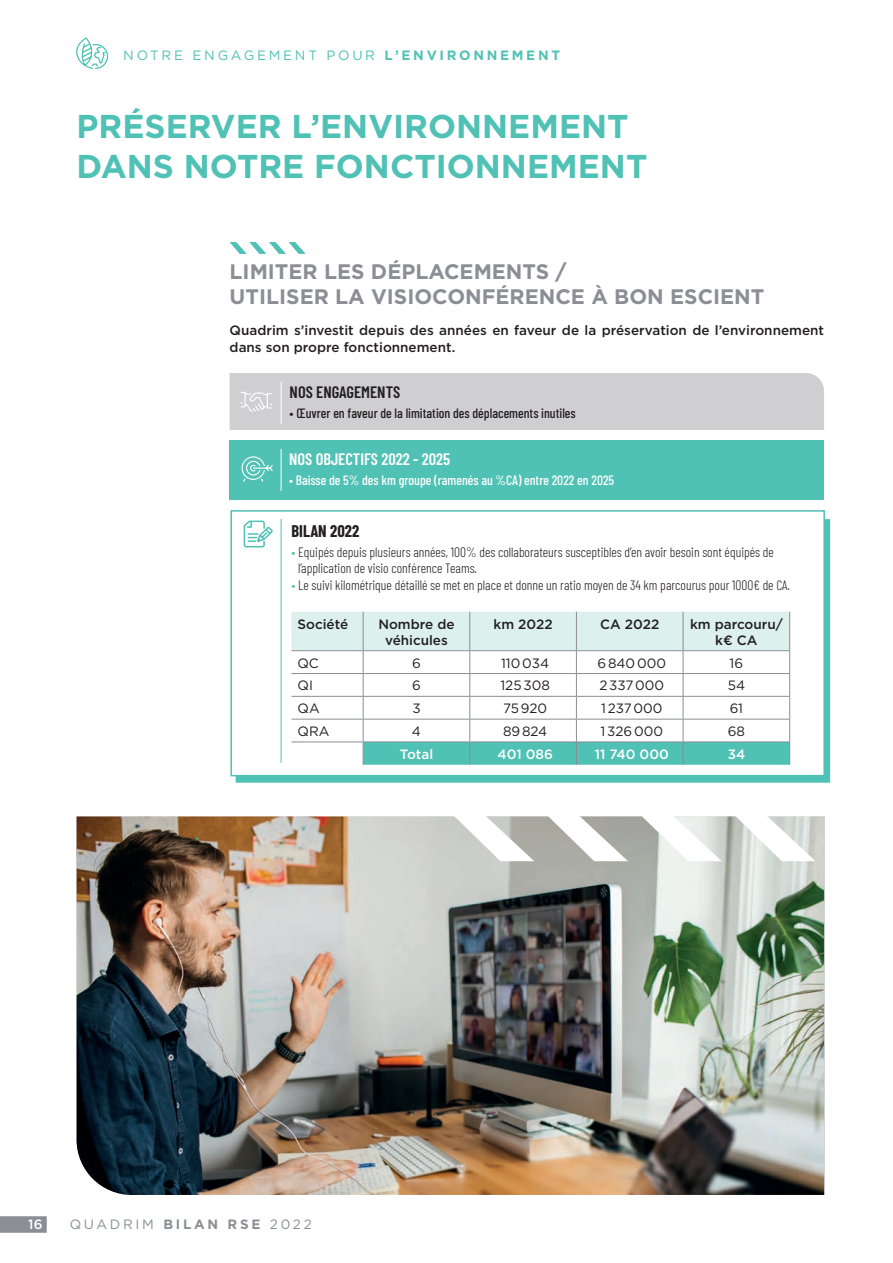
<style>
.page{position:relative;width:893px;height:1263px;background:#fff}
.page>*{position:absolute;margin:0;border:0;box-sizing:border-box;transform-origin:0 0}
.t1{font:700 33px/39.6px "Gotham";color:#50c1b5}
.t2{font:700 21px/25.2px "Gotham";color:#8b8e95}
.t3{font:600 16.5px "Barlow Condensed";color:#fff}
.t4{font:600 16.5px "Barlow Condensed";color:#231f20}
.t5{font:700 16.5px "Barlow Condensed";color:#231f20}
.t6{font:300 13.5px/16.2px "Barlow Condensed";color:#231f20}
.t7{font:500 13.5px/16.2px "Gotham";color:#231f20;text-align:center}
.t8{font:13.5px "Gotham";color:#231f20}
.t9{font:500 13.5px "Barlow Condensed";color:#231f20}
.t10{font:500 13.5px "Barlow Condensed";color:#fff}
.t11{font:13.5px "Gotham";letter-spacing:.2em;color:#50c1b5}
.t12{font:500 13.5px "Gotham";color:#fff}
.t13{font:13.5px "Gotham";letter-spacing:.2em;color:#8b8e95}
.s1{font-weight:700}
.s2{color:#50c1b5}
</style>
<div class="page">
<svg style="left:236px;top:519px;width:594px;height:264px;background:#56c2b7"></svg>
<img style="left:77px;top:816px;width:747px;height:379px">
<svg style="left:230px;top:242px;width:76px;height:12px"></svg>
<svg style="left:452px;top:816px;width:82px;height:45px"></svg>
<svg style="left:546px;top:816px;width:82px;height:45px"></svg>
<svg style="left:640px;top:816px;width:82px;height:45px"></svg>
<svg style="left:734px;top:816px;width:82px;height:45px"></svg>
<div style="left:230px;top:440px;width:594px;height:60px;background:#50c1b5"></div>
<div style="left:231px;top:511px;width:593px;height:265px;background:#fff"></div>
<svg style="left:291px;top:612px;width:499px;height:153px"></svg>
<div style="left:230px;top:510px;width:595px;height:266px;border:2px solid #50c1b5"></div>
<svg style="left:241px;top:456px;width:32px;height:26px"></svg>
<svg style="left:243px;top:520px;width:30px;height:28px"></svg>
<div style="left:230px;top:373px;width:594px;height:57px;background:#cfced1"></div>
<hr style="left:281px;top:382px;width:1px;height:42px;background:#fff">
<hr style="left:281px;top:449px;width:1px;height:42px;background:#fff">
<hr style="left:281px;top:519px;width:1px;height:244px;background:#50c1b5">
<div style="left:0;top:1216px;width:47px;height:17px;background:#8b8e95"></div>
<svg style="left:76px;top:37px;width:33px;height:32px"></svg>
<p class="t11" style="left:123px;top:46px;width:438px">NOTRE ENGAGEMENT POUR <span class="s1">L’ENVIRONNEMENT</span></p>
<h1 class="t1" style="left:77px;top:106px;width:572px">PRÉSERVER L’ENVIRONNEMENT<br>DANS NOTRE FONCTIONNEMENT</h1>
<h2 class="t2" style="left:230px;top:259px;width:536px">LIMITER LES DÉPLACEMENTS /<br>UTILISER LA VISIOCONFÉRENCE À BON ESCIENT</h2>
<p class="t7" style="left:230px;top:322px;width:596px;text-align:left">Quadrim s’investit depuis des années en faveur de la préservation de l’environnement dans son propre fonctionnement.</p>
<p class="t4" style="left:290px;top:380px;width:112px">NOS ENGAGEMENTS</p>
<p class="t9" style="left:290px;top:404px;width:288px">• Œuvrer en faveur de la limitation des déplacements inutiles</p>
<p class="t3" style="left:289px;top:447px;width:163px">NOS OBJECTIFS 2022 - 2025</p>
<p class="t10" style="left:289px;top:471px;width:327px">• Baisse de 5% des km groupe (ramenés au %CA) entre 2022 en 2025</p>
<p class="t5" style="left:291px;top:519px;width:69px">BILAN 2022</p>
<p class="t6" style="left:298px;top:543px;width:477px;text-indent:-7px"><span class="s2">•</span> Equipés depuis plusieurs années, 100% des collaborateurs susceptibles d’en avoir besoin sont équipés de l’application de visio conférence Teams.</p>
<p class="t6" style="left:291px;top:576px;width:500px"><span class="s2">•</span> Le suivi kilométrique détaillé se met en place et donne un ratio moyen de 34 km parcourus pour 1000€ de CA.</p>
<p class="t7" style="left:297px;top:615px;width:52px">Société</p>
<p class="t7" style="left:378px;top:615px;width:78px">Nombre de véhicules</p>
<p class="t7" style="left:493px;top:615px;width:61px">km 2022</p>
<p class="t7" style="left:600px;top:615px;width:61px">CA 2022</p>
<p class="t7" style="left:690px;top:615px;width:94px">km parcouru/ k€ CA</p>
<p class="t8" style="left:297px;top:654px;width:23px">QC</p>
<p class="t8" style="left:412px;top:654px;width:10px">6</p>
<p class="t8" style="left:501px;top:654px;width:49px">110 034</p>
<p class="t8" style="left:597px;top:654px;width:70px">6 840 000</p>
<p class="t8" style="left:730px;top:654px;width:15px">16</p>
<p class="t8" style="left:297px;top:677px;width:17px">QI</p>
<p class="t8" style="left:412px;top:677px;width:10px">6</p>
<p class="t8" style="left:500px;top:677px;width:51px">125 308</p>
<p class="t8" style="left:599px;top:677px;width:66px">2 337 000</p>
<p class="t8" style="left:728px;top:677px;width:19px">54</p>
<p class="t8" style="left:298px;top:700px;width:24px">QA</p>
<p class="t8" style="left:412px;top:700px;width:10px">3</p>
<p class="t8" style="left:503px;top:700px;width:46px">75 920</p>
<p class="t8" style="left:601px;top:700px;width:63px">1 237 000</p>
<p class="t8" style="left:730px;top:700px;width:15px">61</p>
<p class="t8" style="left:298px;top:722px;width:33px">QRA</p>
<p class="t8" style="left:412px;top:722px;width:11px">4</p>
<p class="t8" style="left:503px;top:722px;width:46px">89 824</p>
<p class="t8" style="left:601px;top:722px;width:64px">1 326 000</p>
<p class="t8" style="left:728px;top:722px;width:19px">68</p>
<p class="t12" style="left:400px;top:745px;width:35px">Total</p>
<p class="t12" style="left:497px;top:745px;width:57px">401 086</p>
<p class="t12" style="left:595px;top:745px;width:76px">11 740 000</p>
<p class="t12" style="left:728px;top:745px;width:19px">34</p>
<p class="t12" style="left:28px;top:1215px;width:16px">16</p>
<p class="t13" style="left:70px;top:1216px;width:244px">QUADRIM <span class="s1">BILAN RSE</span> 2022</p>
</div>
